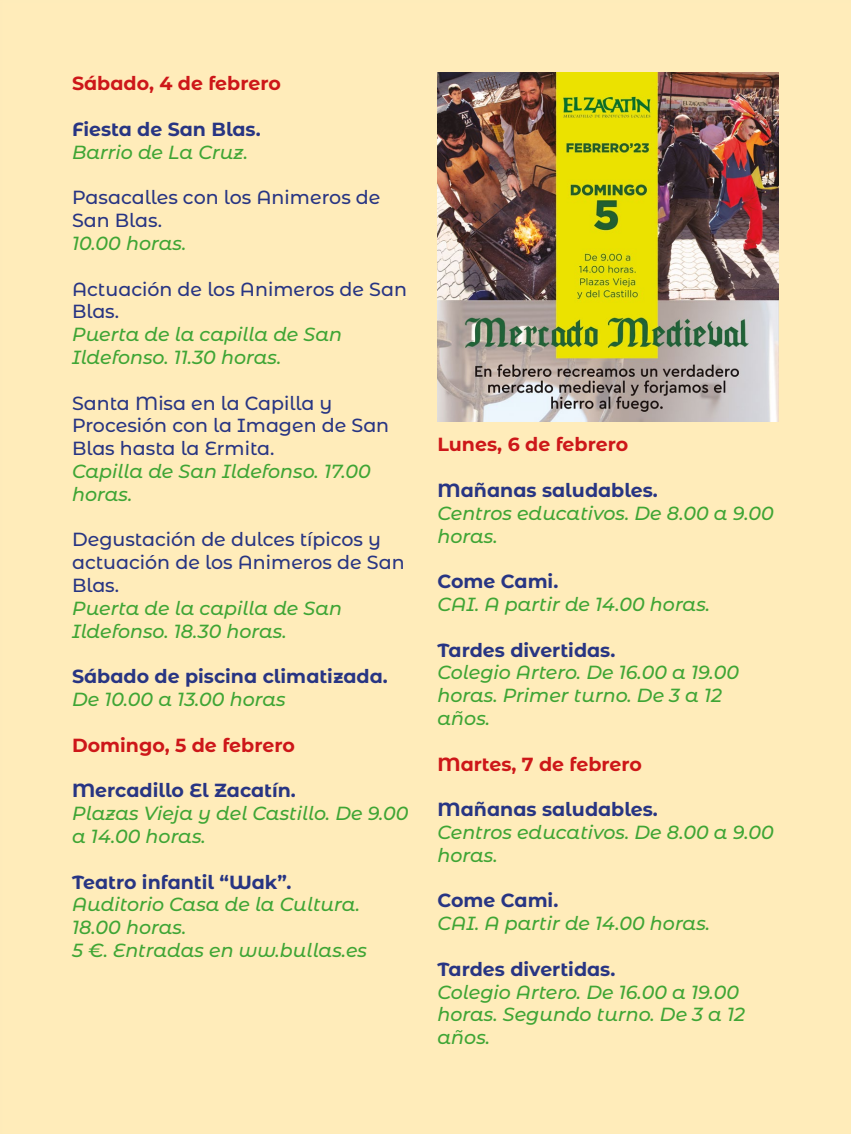
<style>
.page{position:relative;width:851px;height:1134px;background:#fff}
.page>*{position:absolute;margin:0;border:0;box-sizing:border-box;transform-origin:0 0}
.t1{font:italic 500 19px/22.8px "Montserrat Alternates";color:#3fa535}
.t2{font:500 19px/22.8px "Montserrat Alternates";color:#283583}
.t3{font:700 19px "Montserrat Alternates";color:#283583}
.t4{font:700 19px "Montserrat Alternates";color:#cd1719}
</style>
<div class="page">
<div style="left:0;top:0;width:850px;height:1134px;background:#ffecba"></div>
<img style="left:437px;top:72px;width:341px;height:350px">
<p class="t4" style="left:72px;top:70px;width:210px">Sábado, 4 de febrero</p>
<p class="t3" style="left:72px;top:116px;width:190px">Fiesta de San Blas.</p>
<p class="t1" style="left:72px;top:140px;width:177px">Barrio de La Cruz.</p>
<p class="t2" style="left:72px;top:185px;width:310px">Pasacalles con los Animeros de<br>San Blas.</p>
<p class="t1" style="left:72px;top:231px;width:116px">10.00 horas.</p>
<p class="t2" style="left:72px;top:277px;width:336px">Actuación de los Animeros de San<br>Blas.</p>
<p class="t1" style="left:72px;top:322px;width:271px">Puerta de la capilla de San<br>Ildefonso. 11.30 horas.</p>
<p class="t2" style="left:72px;top:391px;width:318px">Santa Misa en la Capilla y<br>Procesión con la Imagen de San<br>Blas hasta la Ermita.</p>
<p class="t1" style="left:72px;top:459px;width:300px">Capilla de San Ildefonso. 17.00 horas.</p>
<p class="t2" style="left:72px;top:527px;width:334px">Degustación de dulces típicos y actuación de los Animeros de San<br>Blas.</p>
<p class="t1" style="left:72px;top:596px;width:271px">Puerta de la capilla de San<br>Ildefonso. 18.30 horas.</p>
<p class="t3" style="left:72px;top:663px;width:317px">Sábado de piscina climatizada.</p>
<p class="t1" style="left:72px;top:687px;width:215px">De 10.00 a 13.00 horas</p>
<p class="t4" style="left:72px;top:731px;width:224px">Domingo, 5 de febrero</p>
<p class="t3" style="left:72px;top:777px;width:225px">Mercadillo El Zacatín.</p>
<p class="t1" style="left:72px;top:801px;width:338px">Plazas Vieja y del Castillo. De 9.00 a 14.00 horas.</p>
<p class="t3" style="left:72px;top:868px;width:221px">Teatro infantil “Wak”.</p>
<p class="t1" style="left:72px;top:892px;width:296px">Auditorio Casa de la Cultura.<br>18.00 horas.<br>5 €. Entradas en ww.bullas.es</p>
<p class="t4" style="left:437px;top:431px;width:192px">Lunes, 6 de febrero</p>
<p class="t3" style="left:437px;top:476px;width:222px">Mañanas saludables.</p>
<p class="t1" style="left:437px;top:501px;width:338px">Centros educativos. De 8.00 a 9.00 horas.</p>
<p class="t3" style="left:437px;top:568px;width:122px">Come Cami.</p>
<p class="t1" style="left:437px;top:592px;width:274px">CAI. A partir de 14.00 horas.</p>
<p class="t3" style="left:437px;top:636px;width:179px">Tardes divertidas.</p>
<p class="t1" style="left:437px;top:660px;width:303px">Colegio Artero. De 16.00 a 19.00 horas. Primer turno. De 3 a 12 años.</p>
<p class="t4" style="left:437px;top:750px;width:206px">Martes, 7 de febrero</p>
<p class="t3" style="left:437px;top:796px;width:222px">Mañanas saludables.</p>
<p class="t1" style="left:437px;top:820px;width:338px">Centros educativos. De 8.00 a 9.00 horas.</p>
<p class="t3" style="left:437px;top:887px;width:122px">Come Cami.</p>
<p class="t1" style="left:437px;top:911px;width:274px">CAI. A partir de 14.00 horas.</p>
<p class="t3" style="left:437px;top:955px;width:179px">Tardes divertidas.</p>
<p class="t1" style="left:437px;top:980px;width:309px">Colegio Artero. De 16.00 a 19.00 horas. Segundo turno. De 3 a 12 años.</p>
</div>
